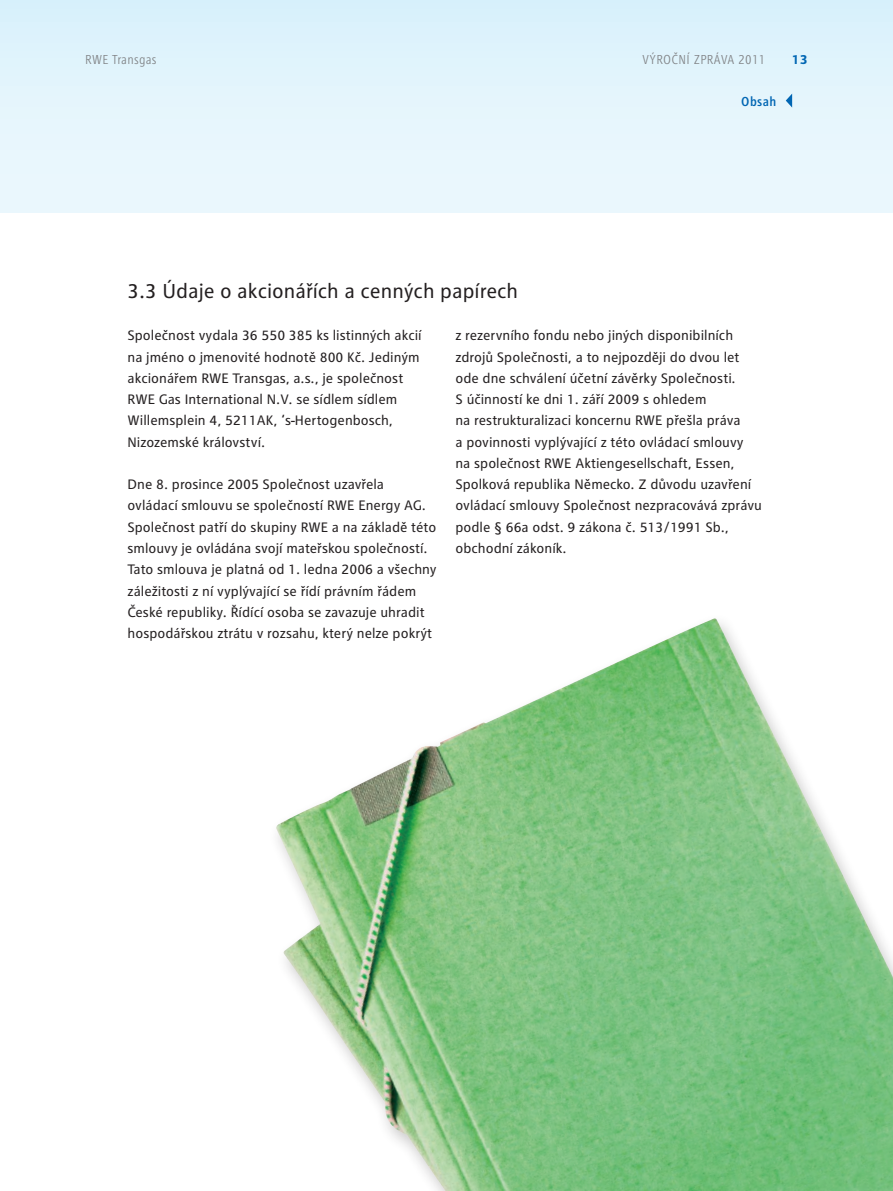
<style>
.page{position:relative;width:893px;height:1191px;background:#fff}
.page>*{position:absolute;margin:0;border:0;box-sizing:border-box;transform-origin:0 0}
.t1{font:21px "RWE Text";color:#231f20}
.t2{font:14.25px/21.3px "RWE Text";color:#231f20}
.t3{font:300 condensed 13.5px "RWE Text";letter-spacing:.025em;color:#808285}
.t4{font:500 condensed 13.5px "RWE Text";letter-spacing:.03em;color:#0166b3}
.t5{font:700 13.5px "RWE Text";color:#0166b3}
</style>
<div class="page">
<div style="left:0;top:0;width:893px;height:213px;background:linear-gradient(to right,#e4f5fc,#e4f5fc)"></div>
<img style="left:276px;top:618px;width:617px;height:573px">
<svg style="left:786px;top:94px;width:6px;height:14px"></svg>
<p class="t3" style="left:85px;top:52px;width:73px">RWE Transgas</p>
<p class="t3" style="left:642px;top:52px;width:125px">VÝROČNÍ ZPRÁVA 2011</p>
<p class="t5" style="left:792px;top:51px;width:18px">13</p>
<h1 class="t1" style="left:128px;top:279px;width:392px">3.3 Údaje o akcionářích a cenných papírech</h1>
<p class="t4" style="left:741px;top:93px;width:37px">Obsah</p>
<p class="t2" style="left:128px;top:325px;width:296px">Společnost vydala 36 550 385 ks listinných akcií na jméno o jmenovité hodnotě 800 Kč. Jediným akcionářem RWE Transgas, a.s., je společnost RWE Gas International N.V. se sídlem sídlem Willemsplein 4, 5211AK, ‘s-Hertogenbosch, Nizozemské království.</p>
<p class="t2" style="left:128px;top:473px;width:310px">Dne 8. prosince 2005 Společnost uzavřela ovládací smlouvu se společností RWE Energy AG.<br>Společnost patří do skupiny RWE a na základě této smlouvy je ovládána svojí mateřskou společností.<br>Tato smlouva je platná od 1. ledna 2006 a všechny záležitosti z ní vyplývající se řídí právním řádem České republiky. Řídící osoba se zavazuje uhradit hospodářskou ztrátu v rozsahu, který nelze pokrýt</p>
<p class="t2" style="left:455px;top:325px;width:308px">z rezervního fondu nebo jiných disponibilních zdrojů Společnosti, a to nejpozději do dvou let ode dne schválení účetní závěrky Společnosti.<br>S účinností ke dni 1. září 2009 s ohledem<br>na restrukturalizaci koncernu RWE přešla práva<br>a povinnosti vyplývající z této ovládací smlouvy na společnost RWE Aktiengesellschaft, Essen, Spolková republika Německo. Z důvodu uzavření ovládací smlouvy Společnost nezpracovává zprávu podle § 66a odst. 9 zákona č. 513/1991 Sb., obchodní zákoník.</p>
</div>
